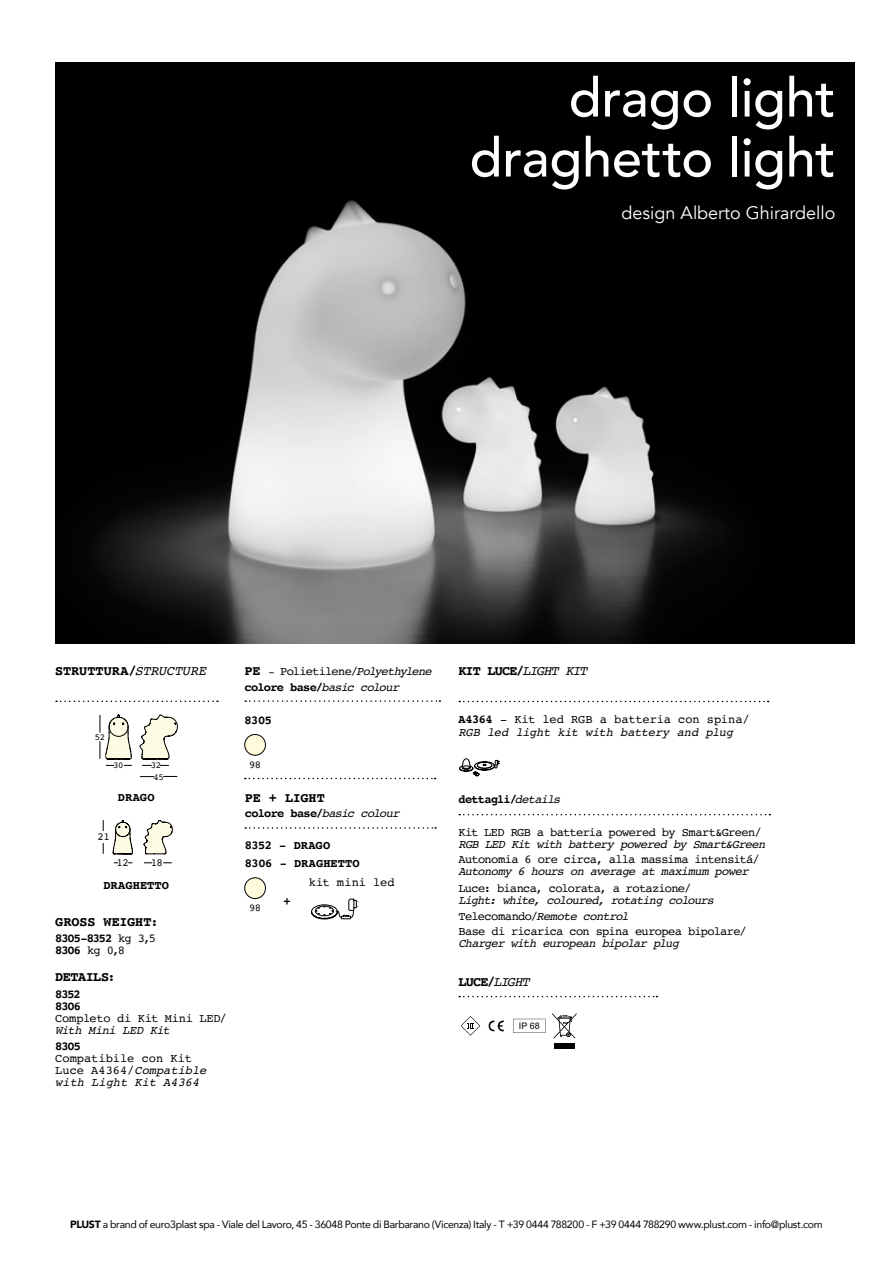
<style>
.page{position:relative;width:893px;height:1263px;background:#fff}
.page>*{position:absolute;margin:0;border:0;box-sizing:border-box;transform-origin:0 0}
.t1{font:500 54px/60px "Avenir";letter-spacing:-.005em;color:#fff;text-align:right}
.t2{font:18px "Avenir";color:#fff}
.t3{font:700 13.5px "Courier";letter-spacing:-.025em;color:#000}
.t4{font:700 13.5px "Courier";letter-spacing:.005em;color:#000}
.t5{font:700 13.5px "Courier";color:#000}
.t6{font:12px "Courier";letter-spacing:-.05em;color:#000}
.t7{font:italic 12px/16.5px "Courier";letter-spacing:-.055em;color:#000}
.t8{font:700 12px "Courier";letter-spacing:-.045em;color:#000}
.t9{font:italic 12px/13.5px "Courier";letter-spacing:-.015em;color:#000}
.t10{font:12px/12px "Courier";color:#000}
.t11{font:700 12px/12px "Courier";letter-spacing:-.085em;color:#000}
.t12{font:700 12px/17.5px "Courier";color:#000}
.t13{font:12px "Courier";letter-spacing:-.025em;color:#000}
.t14{font:italic 12px "Courier";letter-spacing:-.035em;color:#000}
.t15{font:12px "Courier";letter-spacing:.005em;color:#000}
.t16{font:700 12px "Courier";letter-spacing:.005em;color:#000}
.t17{font:10.8px "Courier";color:#000}
.t18{font:10.5px "Avenir";letter-spacing:-.03em;color:#000}
.t19{font:10.5px "Courier";color:#000}
.t20{font:9px "Courier";letter-spacing:-.055em;color:#000}
.t21{font:9px "Arial";color:#000}
.s1{font-weight:400;font-style:italic}
.s2{font-weight:400}
.s3{font-style:italic}
.s4{font-weight:700;font-size:13.5px}
.s5{font-size:10.5px}
.s6{font-weight:700;font-style:normal}
.s7{font-style:normal}
.s8{font-weight:900}
</style>
<div class="page">
<img style="left:55px;top:63px;width:800px;height:580px">
<svg style="left:56px;top:700px;width:162px;height:2px"></svg>
<svg style="left:163px;top:776px;width:14px;height:1px"></svg>
<svg style="left:140px;top:776px;width:14px;height:1px"></svg>
<svg style="left:100px;top:715px;width:78px;height:51px"></svg>
<svg style="left:112px;top:820px;width:61px;height:35px"></svg>
<svg style="left:245px;top:700px;width:195px;height:2px"></svg>
<div style="left:245px;top:734px;width:20px;height:21px;background:#fffbdc;border-radius:50%"></div>
<div style="left:244px;top:734px;width:22px;height:21px;border:1px solid #000;border-radius:50%"></div>
<div style="left:245px;top:878px;width:20px;height:20px;background:#fffbdc;border-radius:50%"></div>
<div style="left:244px;top:877px;width:22px;height:22px;border:1px solid #000;border-radius:50%"></div>
<svg style="left:311px;top:898px;width:48px;height:22px"></svg>
<svg style="left:459px;top:701px;width:310px;height:1px"></svg>
<svg style="left:459px;top:814px;width:311px;height:1px"></svg>
<svg style="left:459px;top:996px;width:198px;height:1px"></svg>
<svg style="left:459px;top:758px;width:41px;height:18px"></svg>
<svg style="left:488px;top:1020px;width:16px;height:12px"></svg>
<svg style="left:513px;top:1019px;width:32px;height:14px"></svg>
<svg style="left:552px;top:1013px;width:25px;height:25px"></svg>
<div style="left:554px;top:1044px;width:20px;height:5px;background:#000"></div>
<svg style="left:461px;top:1016px;width:19px;height:20px"></svg>
<svg style="left:245px;top:827px;width:191px;height:2px"></svg>
<svg style="left:245px;top:778px;width:191px;height:1px"></svg>
<h1 class="t1" style="left:469px;top:65px;width:368px">drago light draghetto light</h1>
<h2 class="t2" style="left:622px;top:202px;width:215px">design Alberto Ghirardello</h2>
<p class="t4" style="left:55px;top:660px;width:152px">STRUTTURA/<span class="s1">STRUCTURE</span></p>
<p class="t20" style="left:95px;top:730px;width:12px">52</p>
<p class="t20" style="left:113px;top:758px;width:12px">30</p>
<p class="t20" style="left:151px;top:758px;width:12px">32</p>
<p class="t20" style="left:153px;top:770px;width:12px">45</p>
<p class="t8" style="left:118px;top:787px;width:38px">DRAGO</p>
<p class="t17" style="left:98px;top:829px;width:14px">21</p>
<p class="t17" style="left:116px;top:855px;width:14px">12</p>
<p class="t17" style="left:151px;top:855px;width:14px">18</p>
<p class="t16" style="left:104px;top:875px;width:67px">DRAGHETTO</p>
<p class="t5" style="left:55px;top:911px;width:105px">GROSS WEIGHT:</p>
<p class="t11" style="left:55px;top:932px;width:102px">8305-8352 <span class="s2">kg 3,5<br></span>8306 <span class="s2">kg 0,8</span></p>
<p class="t3" style="left:55px;top:966px;width:62px">DETAILS:</p>
<p class="t11" style="left:55px;top:988px;width:27px">8352<br>8306</p>
<p class="t13" style="left:55px;top:1009px;width:173px">Completo di Kit Mini LED/</p>
<p class="t14" style="left:55px;top:1021px;width:116px">With Mini LED Kit</p>
<p class="t8" style="left:55px;top:1037px;width:27px">8305</p>
<p class="t10" style="left:55px;top:1052px;width:153px">Compatibile con Kit<br>Luce A4364/<span class="s3">Compatible with Light Kit A4364</span></p>
<p class="t6" style="left:244px;top:662px;width:189px"><span class="s4">PE</span> <span class="s5">-</span> Polietilene/<span class="s3">Polyethylene</span></p>
<p class="t8" style="left:244px;top:677px;width:156px">colore base/<span class="s1">basic colour</span></p>
<p class="t8" style="left:244px;top:710px;width:29px">8305</p>
<p class="t19" style="left:249px;top:756px;width:14px">98</p>
<p class="t3" style="left:245px;top:786px;width:81px">PE + LIGHT</p>
<p class="t8" style="left:245px;top:804px;width:156px">colore base/<span class="s1">basic colour</span></p>
<p class="t12" style="left:245px;top:836px;width:116px">8352 - DRAGO<br>8306 - DRAGHETTO</p>
<p class="t19" style="left:249px;top:899px;width:14px">98</p>
<p class="t8" style="left:284px;top:891px;width:9px">+</p>
<p class="t15" style="left:309px;top:873px;width:88px">kit mini led</p>
<p class="t3" style="left:458px;top:660px;width:130px">KIT LUCE/<span class="s1">LIGHT KIT</span></p>
<p class="t9" style="left:458px;top:712px;width:293px"><span class="s6">A4364</span> <span class="s7">- Kit led RGB a batteria con spina/<br></span>RGB led light kit with battery and plug</p>
<p class="t8" style="left:458px;top:789px;width:104px">dettagli/<span class="s1">details</span></p>
<p class="t6" style="left:458px;top:823px;width:305px">Kit LED RGB a batteria powered by Smart&amp;Green/</p>
<p class="t7" style="left:458px;top:836px;width:308px">RGB LED Kit with battery powered by Smart&amp;Green</p>
<p class="t6" style="left:458px;top:850px;width:303px">Autonomia 6 ore circa, alla massima intensitá/</p>
<p class="t7" style="left:458px;top:863px;width:292px">Autonomy 6 hours on average at maximum power</p>
<p class="t6" style="left:458px;top:879px;width:234px">Luce: bianca, colorata, a rotazione/</p>
<p class="t7" style="left:458px;top:892px;width:257px">Light: white, coloured, rotating colours<br><span class="s7">Telecomando/</span>Remote control</p>
<p class="t6" style="left:458px;top:922px;width:290px">Base di ricarica con spina europea bipolare/</p>
<p class="t7" style="left:458px;top:935px;width:222px">Charger with european bipolar plug</p>
<p class="t3" style="left:458px;top:971px;width:73px">LUCE/<span class="s1">LIGHT</span></p>
<p class="t21" style="left:519px;top:1020px;width:22px">IP 68</p>
<p class="t18" style="left:70px;top:1216px;width:754px"><span class="s8">PLUST</span> a brand of euro3plast spa - Viale del Lavoro, 45 - 36048 Ponte di Barbarano (Vicenza) Italy - T +39 0444 788200 - F +39 0444 788290 www.plust.com - info@plust.com</p>
</div>
